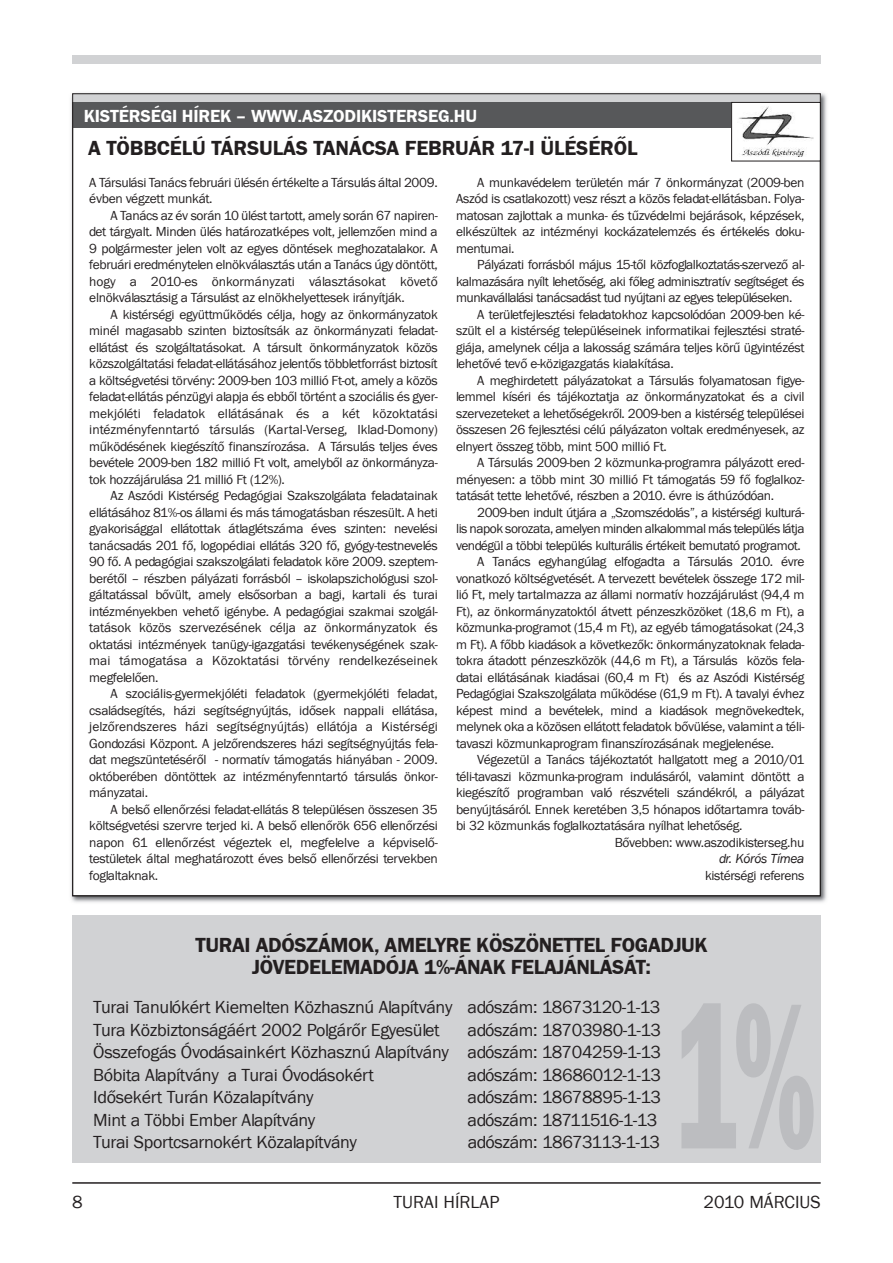
<style>
.page{position:relative;width:893px;height:1263px;background:#fff}
.page>*{position:absolute;margin:0;border:0;box-sizing:border-box;transform-origin:0 0}
.t1{font:600 extra-condensed 215.4px "Franklin Gothic Itc TEE";color:#bcbdc0;scale:.74 1}
.t2{font:600 21px/22.5px "Franklin Gothic Itc TEE";letter-spacing:-.015em;color:#231f20;text-align:center}
.t3{font:18px/22.5px "Franklin Gothic Itc TEE";letter-spacing:-.02em;color:#231f20}
.t4{font:600 18px "Franklin Gothic Itc TEE";letter-spacing:-.01em;color:#fff}
.t5{font:18px "Franklin Gothic Itc TEE";color:#231f20}
.t6{font:13.5px/16.5px "Franklin Gothic Itc TEE";letter-spacing:-.025em;color:#231f20;text-align:justify}
.t7{font:italic 13.5px "Franklin Gothic Itc TEE";letter-spacing:-.025em;color:#231f20}
</style>
<div class="page">
<div style="left:72px;top:915px;width:749px;height:248px;background:#d1d2d4"></div>
<hr style="left:72px;top:1182px;width:749px;height:2px;background:#231f20">
<div style="left:72px;top:55px;width:749px;height:9px;background:#d1d2d4"></div>
<img style="left:71px;top:93px;width:756px;height:810px">
<div style="left:73px;top:94px;width:747px;height:802px;background:#fff"></div>
<div style="left:72px;top:102px;width:749px;height:25px;background:#57585a"></div>
<div style="left:72px;top:93px;width:749px;height:9px;background:#d1d2d4"></div>
<div style="left:732px;top:102px;width:88px;height:59px;background:#fff"></div>
<img style="left:739px;top:106px;width:75px;height:50px">
<div style="left:731px;top:102px;width:90px;height:59px;border:1px solid #231f20"></div>
<h3 class="t4" style="left:84px;top:105px;width:395px">KISTÉRSÉGI HÍREK – WWW.ASZODIKISTERSEG.HU</h3>
<h2 class="t2" style="left:88px;top:137px;width:551px">A TÖBBCÉLÚ TÁRSULÁS TANÁCSA FEBRUÁR 17-I ÜLÉSÉRŐL</h2>
<p class="t6" style="left:89px;top:174px;width:350px">a társulási tanács februári ülésén értékelte a társulás által 2009. évben végzett munkát.</p>
<p class="t6" style="left:89px;top:207px;width:350px;text-indent:21px">a tanács az év során 10 ülést tartott, amely során 67 napiren&shy;det tárgyalt. minden ülés határozatképes volt, jellemzően mind a 9 polgármester jelen volt az egyes döntések meghozatalakor. a februári eredménytelen elnökválasztás után a tanács úgy döntött, hogy a 2010-es önkormányzati választásokat követő elnökválasztásig a társulást az elnökhelyettesek irányítják.</p>
<p class="t6" style="left:89px;top:306px;width:350px;text-indent:21px">a kistérségi együttműködés célja, hogy az önkormányzatok minél magasabb szinten biztosítsák az önkormányzati feladat&shy;ellátást és szolgáltatásokat. a társult önkormányzatok közös közszolgáltatási feladat-ellátásához jelentős többletforrást biztosít a költségvetési törvény: 2009-ben 103 millió ft-ot, amely a közös feladat-ellátás pénzügyi alapja és ebből történt a szociális és gyer&shy;mekjóléti feladatok ellátásának és a két közoktatási intézményfenntartó társulás (kartal-Verseg, iklad-domony) működésének kiegészítő finanszírozása. a társulás teljes éves bevétele 2009-ben 182 millió ft volt, amelyből az önkormányza&shy;tok hozzájárulása 21 millió ft (12%).</p>
<p class="t6" style="left:89px;top:487px;width:350px;text-indent:21px">az aszódi kistérség pedagógiai szakszolgálata feladatainak ellátásához 81%-os állami és más támogatásban részesült. a heti gyakorisággal ellátottak átlaglétszáma éves szinten: nevelési tanácsadás 201 fő, logopédiai ellátás 320 fő, gyógy-testnevelés 90 fő. a pedagógiai szakszolgálati feladatok köre 2009. szeptem&shy;berétől – részben pályázati forrásból – iskolapszichológusi szol&shy;gáltatással bővült, amely elsősorban a bagi, kartali és turai intézményekben vehető igénybe. a pedagógiai szakmai szolgál&shy;tatások közös szervezésének célja az önkormányzatok és oktatási intézmények tanügy-igazgatási tevékenységének szak&shy;mai támogatása a közoktatási törvény rendelkezéseinek megfelelően.</p>
<p class="t6" style="left:89px;top:685px;width:350px;text-indent:21px">a szociális-gyermekjóléti feladatok (gyermekjóléti feladat, családsegítés, házi segítségnyújtás, idősek nappali ellátása, jelzőrendszeres házi segítségnyújtás) ellátója a kistérségi Gondozási központ. a jelzőrendszeres házi segítségnyújtás fela&shy;dat megszüntetéséről - normatív támogatás hiányában - 2009. októberében döntöttek az intézményfenntartó társulás önkor&shy;mányzatai.</p>
<p class="t6" style="left:89px;top:801px;width:350px;text-indent:21px">a belső ellenőrzési feladat-ellátás 8 településen összesen 35 költségvetési szervre terjed ki. a belső ellenőrök 656 ellenőrzési napon 61 ellenőrzést végeztek el, megfelelve a képviselő&shy;testületek által meghatározott éves belső ellenőrzési tervekben foglaltaknak.</p>
<p class="t6" style="left:456px;top:174px;width:350px;text-indent:21px">a munkavédelem területén már 7 önkormányzat (2009-ben aszód is csatlakozott) vesz részt a közös feladat-ellátásban. folya&shy;matosan zajlottak a munka- és tűzvédelmi bejárások, képzések, elkészültek az intézményi kockázatelemzés és értékelés doku&shy;mentumai.</p>
<p class="t6" style="left:477px;top:256px;width:329px">pályázati forrásból május 15-től közfoglalkoztatás-szervező al-</p>
<p class="t6" style="left:456px;top:273px;width:350px">kalmazására nyílt lehetőség, aki főleg adminisztratív segítséget és</p>
<p class="t6" style="left:456px;top:289px;width:338px">munkavállalási tanácsadást tud nyújtani az egyes településeken.</p>
<p class="t6" style="left:477px;top:306px;width:329px">a területfejlesztési feladatokhoz kapcsolódóan 2009-ben ké-</p>
<p class="t6" style="left:456px;top:322px;width:350px">szült el a kistérség településeinek informatikai fejlesztési straté-</p>
<p class="t6" style="left:456px;top:339px;width:350px">giája, amelynek célja a lakosság számára teljes körű ügyintézést</p>
<p class="t6" style="left:456px;top:355px;width:219px">lehetővé tevő e-közigazgatás kialakítása.</p>
<p class="t6" style="left:477px;top:372px;width:329px">a meghirdetett pályázatokat a társulás folyamatosan figye-</p>
<p class="t6" style="left:456px;top:388px;width:350px">lemmel kíséri és tájékoztatja az önkormányzatokat és a civil</p>
<p class="t6" style="left:456px;top:405px;width:350px">szervezeteket a lehetőségekről. 2009-ben a kistérség települései</p>
<p class="t6" style="left:456px;top:421px;width:350px">összesen 26 fejlesztési célú pályázaton voltak eredményesek, az</p>
<p class="t6" style="left:456px;top:438px;width:212px">elnyert összeg több, mint 500 millió ft.</p>
<p class="t6" style="left:477px;top:454px;width:329px">a társulás 2009-ben 2 közmunka-programra pályázott ered-</p>
<p class="t6" style="left:456px;top:471px;width:350px">ményesen: a több mint 30 millió ft támogatás 59 fő foglalkoz-</p>
<p class="t6" style="left:456px;top:487px;width:320px">tatását tette lehetővé, részben a 2010. évre is áthúzódóan.</p>
<p class="t6" style="left:477px;top:504px;width:329px">2009-ben indult útjára a „szomszédolás”, a kistérségi kulturá-</p>
<p class="t6" style="left:456px;top:520px;width:350px">lis napok sorozata, amelyen minden alkalommal más település látja</p>
<p class="t6" style="left:456px;top:537px;width:346px">vendégül a többi település kulturális értékeit bemutató programot.</p>
<p class="t6" style="left:477px;top:553px;width:329px">a tanács egyhangúlag elfogadta a társulás 2010. évre</p>
<p class="t6" style="left:456px;top:570px;width:350px">vonatkozó költségvetését. a tervezett bevételek összege 172 mil-</p>
<p class="t6" style="left:456px;top:586px;width:350px">lió ft, mely tartalmazza az állami normatív hozzájárulást (94,4 m</p>
<p class="t6" style="left:456px;top:603px;width:350px">ft), az önkormányzatoktól átvett pénzeszközöket (18,6 m ft), a</p>
<p class="t6" style="left:456px;top:619px;width:350px">közmunka-programot (15,4 m ft), az egyéb támogatásokat (24,3</p>
<p class="t6" style="left:456px;top:636px;width:350px">m ft). a főbb kiadások a következők: önkormányzatoknak felada-</p>
<p class="t6" style="left:456px;top:652px;width:350px">tokra átadott pénzeszközök (44,6 m ft), a társulás közös fela-</p>
<p class="t6" style="left:456px;top:669px;width:350px">datai ellátásának kiadásai (60,4 m ft) és az aszódi kistérség</p>
<p class="t6" style="left:456px;top:685px;width:350px">pedagógiai szakszolgálata működése (61,9 m ft). a tavalyi évhez</p>
<p class="t6" style="left:456px;top:702px;width:350px">képest mind a bevételek, mind a kiadások megnövekedtek,</p>
<p class="t6" style="left:456px;top:718px;width:350px">melynek oka a közösen ellátott feladatok bővülése, valamint a téli-</p>
<p class="t6" style="left:456px;top:735px;width:319px">tavaszi közmunkaprogram finanszírozásának megjelenése.</p>
<p class="t6" style="left:477px;top:751px;width:329px">Végezetül a tanács tájékoztatót hallgatott meg a 2010/01</p>
<p class="t6" style="left:456px;top:768px;width:350px">téli-tavaszi közmunka-program indulásáról, valamint döntött a</p>
<p class="t6" style="left:456px;top:784px;width:350px">kiegészítő programban való részvételi szándékról, a pályázat</p>
<p class="t6" style="left:456px;top:801px;width:350px">benyújtásáról. ennek keretében 3,5 hónapos időtartamra továb-</p>
<p class="t6" style="left:456px;top:817px;width:288px">bi 32 közmunkás foglalkoztatására nyílhat lehetőség.</p>
<p class="t6" style="left:615px;top:834px;width:191px">bővebben: www.aszodikisterseg.hu</p>
<p class="t7" style="left:719px;top:851px;width:87px">dr. Kórós Tímea</p>
<p class="t6" style="left:705px;top:867px;width:101px">kistérségi referens</p>
<h2 class="t2" style="left:196px;top:933px;width:514px">TURAI ADÓSZÁMOK, AMELYRE KÖSZÖNETTEL FOGADJUK<br>JÖVEDELEMADÓJA 1%-ÁNAK FELAJÁNLÁSÁT:</h2>
<h3 class="t3" style="left:93px;top:996px;width:569px">turai tanulókért kiemelten közhasznú alapítvány adószám: 18673120-1-13 tura közbiztonságáért 2002 polgárőr egyesület</h3>
<h1 class="t1" style="left:673px;top:951px;width:196px">1%</h1>
<h3 class="t3" style="left:93px;top:1018px;width:569px;text-align:justify;text-indent:374px">adószám: 18703980-1-13<br>Összefogás óvodásainkért közhasznú alapítvány adószám: 18704259-1-13 bóbita alapítvány a turai óvodásokért</h3>
<h3 class="t3" style="left:467px;top:1063px;width:195px">adószám: 18686012-1-13</h3>
<h3 class="t3" style="left:93px;top:1086px;width:222px">idősekért turán közalapítvány</h3>
<h3 class="t3" style="left:467px;top:1086px;width:195px">adószám: 18678895-1-13</h3>
<h3 class="t3" style="left:93px;top:1108px;width:224px">mint a többi ember alapítvány</h3>
<h3 class="t3" style="left:467px;top:1108px;width:191px">adószám: 18711516-1-13</h3>
<h3 class="t3" style="left:93px;top:1131px;width:265px">turai sportcsarnokért közalapítvány</h3>
<h3 class="t3" style="left:468px;top:1131px;width:194px">adószám: 18673113-1-13</h3>
<h3 class="t3" style="left:72px;top:1190px;width:12px">8</h3>
<h3 class="t5" style="left:393px;top:1191px;width:107px">turai HÍrlap</h3>
<h3 class="t5" style="left:703px;top:1191px;width:119px">2010 március</h3>
</div>
